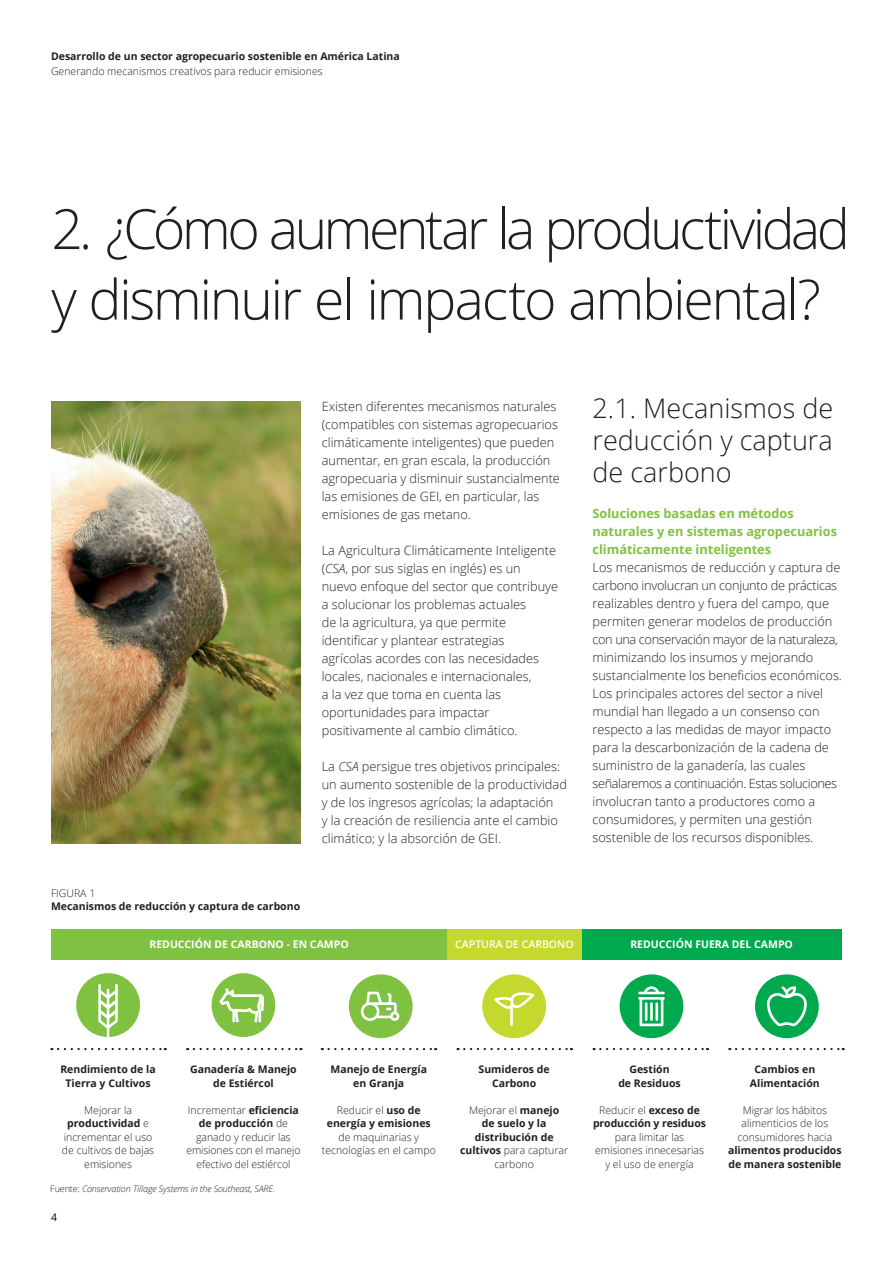
<style>
.page{position:relative;width:893px;height:1263px;background:#fff}
.page>*{position:absolute;margin:0;border:0;box-sizing:border-box;transform-origin:0 0}
.Story_heading_light{font:300 55.5px/70.5px "Open Sans";letter-spacing:-.045em;color:#231f20}
.Brochure_title___Rig{font:300 27px/32.4px "Open Sans";color:#231f20;text-align:justify}
.Brochure_title___Rig-2{font:300 12.75px/18px "Open Sans";color:#231f20}
.Brochure_title___Rig-3{font:700 12.75px/18px "Open Sans";color:#7fc241}
.Brochure_title___Rig-4{font:300 12.75px/18px "Open Sans";letter-spacing:-.03em;color:#231f20}
.Brochure_title___Rig-5{font:300 12.75px "Open Sans";letter-spacing:-.02em;color:#231f20}
.Brochure_title___Rig-6{font:300 10.5px/13.5px "Open Sans";color:#231f20;text-align:center}
.Brochure_title___Rig-7{font:700 10.5px/13.5px "Open Sans";color:#231f20;text-align:center}
.Brochure_title___Lef{font:700 10.5px "Open Sans";color:#231f20}
.Brochure_title___Rig-8{font:700 10.5px "Open Sans";color:#fff}
.Brochure_title___Lef-2{font:300 10.5px "Open Sans";color:#231f20}
.Brochure_title___Rig-9{font:600 10.5px "Open Sans";color:#fff}
.Folio_Left_pg__7_9_5{font:10.5px "Open Sans";color:#010101}
.Brochure_title___Rig-10{font:italic 300 9px "Open Sans";letter-spacing:-.01em;color:#231f20}
.s1{font-style:italic}
.s2{font-weight:700}
.s3{font-style:normal}
.s4{font-weight:300}
</style>
<div class="page">
<img style="left:51px;top:401px;width:249px;height:442px">
<div style="left:212px;top:973px;width:63px;height:64px;background:#7fc241;border-radius:50%"></div>
<svg style="left:219px;top:988px;width:45px;height:34px"></svg>
<div style="left:51px;top:929px;width:396px;height:31px;background:#7fc241"></div>
<div style="left:447px;top:929px;width:135px;height:31px;background:#c4d82d"></div>
<div style="left:582px;top:929px;width:259px;height:31px;background:#00a94d"></div>
<svg style="left:194px;top:1048px;width:107px;height:2px"></svg>
<svg style="left:458px;top:1048px;width:114px;height:2px"></svg>
<svg style="left:736px;top:1048px;width:108px;height:2px"></svg>
<svg style="left:58px;top:1048px;width:108px;height:2px"></svg>
<svg style="left:322px;top:1048px;width:114px;height:2px"></svg>
<svg style="left:594px;top:1048px;width:114px;height:2px"></svg>
<div style="left:76px;top:973px;width:64px;height:64px;background:#7fc241;border-radius:50%"></div>
<hr style="left:107px;top:988px;width:2px;height:50px;background:#fff">
<svg style="left:98px;top:984px;width:20px;height:45px"></svg>
<svg style="left:349px;top:974px;width:64px;height:64px"></svg>
<svg style="left:755px;top:974px;width:64px;height:64px"></svg>
<svg style="left:482px;top:974px;width:64px;height:64px"></svg>
<svg style="left:620px;top:974px;width:63px;height:64px"></svg>
<p class="Brochure_title___Lef" style="left:51px;top:49px;width:350px">Desarrollo de un sector agropecuario sostenible en América Latina</p>
<p class="Brochure_title___Lef-2" style="left:51px;top:64px;width:273px">Generando mecanismos creativos para reducir emisiones</p>
<p class="Story_heading_light" style="left:51px;top:192px;width:800px">2. ¿Cómo aumentar la productividad y disminuir el impacto ambiental?</p>
<p class="Brochure_title___Rig-2" style="left:322px;top:397px;width:236px">Existen diferentes mecanismos naturales</p>
<p class="Brochure_title___Rig-2" style="left:322px;top:415px;width:240px">(compatibles con sistemas agropecuarios climáticamente inteligentes) que pueden aumentar, en gran escala, la producción agropecuaria y disminuir sustancialmente las emisiones de GEI, en particular, las emisiones de gas metano.</p>
<p class="Brochure_title___Rig-2" style="left:322px;top:541px;width:236px">La Agricultura Climáticamente Inteligente (<span class="s1">CSA</span>, por sus siglas en inglés) es un</p>
<p class="Brochure_title___Rig-2" style="left:322px;top:577px;width:238px">nuevo enfoque del sector que contribuye</p>
<p class="Brochure_title___Rig-2" style="left:322px;top:595px;width:206px">a solucionar los problemas actuales</p>
<p class="Brochure_title___Rig-2" style="left:322px;top:613px;width:186px">de la agricultura, ya que permite</p>
<p class="Brochure_title___Rig-2" style="left:322px;top:631px;width:184px">identificar y plantear estrategias</p>
<p class="Brochure_title___Rig-2" style="left:322px;top:649px;width:219px">agrícolas acordes con las necesidades locales, nacionales e internacionales,</p>
<p class="Brochure_title___Rig-2" style="left:322px;top:685px;width:197px">a la vez que toma en cuenta las oportunidades para impactar positivamente al cambio climático.</p>
<p class="Brochure_title___Rig-2" style="left:322px;top:757px;width:247px">La <span class="s1">CSA</span> persigue tres objetivos principales: un aumento sostenible de la productividad y de los ingresos agrícolas; la adaptación<br>y la creación de resiliencia ante el cambio climático; y la absorción de GEI.</p>
<p class="Brochure_title___Rig" style="left:592px;top:391px;width:242px">2.1. Mecanismos de reducción y captura de carbono</p>
<p class="Brochure_title___Rig-3" style="left:592px;top:504px;width:246px">Soluciones basadas en métodos naturales y en sistemas agropecuarios climáticamente inteligentes</p>
<p class="Brochure_title___Rig-2" style="left:592px;top:558px;width:249px">Los mecanismos de reducción y captura de</p>
<p class="Brochure_title___Rig-5" style="left:592px;top:577px;width:246px">carbono involucran un conjunto de prácticas</p>
<p class="Brochure_title___Rig-2" style="left:592px;top:594px;width:247px">realizables dentro y fuera del campo, que permiten generar modelos de producción con una conservación mayor de la naturaleza,</p>
<p class="Brochure_title___Rig-2" style="left:592px;top:648px;width:251px">minimizando los insumos y mejorando sustancialmente los beneficios económicos.</p>
<p class="Brochure_title___Rig-2" style="left:592px;top:684px;width:232px">Los principales actores del sector a nivel mundial han llegado a un consenso con</p>
<p class="Brochure_title___Rig-2" style="left:592px;top:720px;width:240px">respecto a las medidas de mayor impacto para la descarbonización de la cadena de</p>
<p class="Brochure_title___Rig-4" style="left:592px;top:756px;width:246px">suministro de la ganadería, las cuales señalaremos a continuación. Estas soluciones</p>
<p class="Brochure_title___Rig-2" style="left:592px;top:792px;width:224px">involucran tanto a productores como a consumidores, y permiten una gestión sostenible de los recursos disponibles.</p>
<p class="Brochure_title___Rig-6" style="left:51px;top:886px;width:46px">FIGURA 1</p>
<p class="Brochure_title___Rig-7" style="left:51px;top:899px;width:251px">Mecanismos de reducción y captura de carbono</p>
<p class="Brochure_title___Rig-8" style="left:149px;top:937px;width:201px">REDUCCIÓN DE CARBONO - EN CAMPO</p>
<p class="Brochure_title___Rig-9" style="left:455px;top:937px;width:120px">CAPTURA DE CARBONO</p>
<p class="Brochure_title___Rig-8" style="left:630px;top:937px;width:164px">REDUCCIÓN FUERA DEL CAMPO</p>
<p class="Brochure_title___Rig-7" style="left:60px;top:1062px;width:97px">Rendimiento de la<br>Tierra y Cultivos</p>
<p class="Brochure_title___Rig-6" style="left:62px;top:1103px;width:94px">Mejorar la <span class="s2">productividad</span> e incrementar el uso de cultivos de bajas emisiones</p>
<p class="Brochure_title___Rig-7" style="left:190px;top:1062px;width:108px">Ganadería &amp; Manejo de Estiércol</p>
<p class="Brochure_title___Rig-6" style="left:188px;top:1103px;width:112px">Incrementar <span class="s2">eficiencia de producción</span> de ganado y reducir las</p>
<p class="Brochure_title___Rig-6" style="left:186px;top:1143px;width:116px">emisiones con el manejo efectivo del estiércol</p>
<p class="Brochure_title___Rig-10" style="left:50px;top:1182px;width:226px"><span class="s3">Fuente:</span> Conservation Tillage Systems in the Southeast, SARE.</p>
<p class="Folio_Left_pg__7_9_5" style="left:51px;top:1210px;width:8px">4</p>
<p class="Brochure_title___Rig-7" style="left:330px;top:1062px;width:98px">Manejo de Energía</p>
<p class="Brochure_title___Rig-7" style="left:353px;top:1076px;width:52px">en Granja</p>
<p class="Brochure_title___Rig-6" style="left:322px;top:1103px;width:115px">Reducir el <span class="s2">uso de energía y emisiones </span>de maquinarias y tecnologías en el campo</p>
<p class="Brochure_title___Rig-7" style="left:479px;top:1062px;width:73px">Sumideros de<br>Carbono</p>
<p class="Brochure_title___Rig-7" style="left:460px;top:1103px;width:110px"><span class="s4">Mejorar el</span> manejo<br>de suelo y la distribución de cultivos <span class="s4">para capturar carbono</span></p>
<p class="Brochure_title___Rig-7" style="left:629px;top:1062px;width:42px">Gestión</p>
<p class="Brochure_title___Rig-7" style="left:618px;top:1076px;width:64px">de Residuos</p>
<p class="Brochure_title___Rig-6" style="left:599px;top:1103px;width:102px">Reducir el <span class="s2">exceso de</span></p>
<p class="Brochure_title___Rig-6" style="left:593px;top:1116px;width:114px"><span class="s2">producción y residuos </span>para limitar las emisiones innecesarias y el uso de energía</p>
<p class="Brochure_title___Rig-7" style="left:750px;top:1062px;width:71px">Cambios en<br>Alimentación</p>
<p class="Brochure_title___Rig-6" style="left:728px;top:1103px;width:115px">Migrar los hábitos alimenticios de los consumidores hacia <span class="s2">alimentos producidos de manera sostenible</span></p>
</div>
